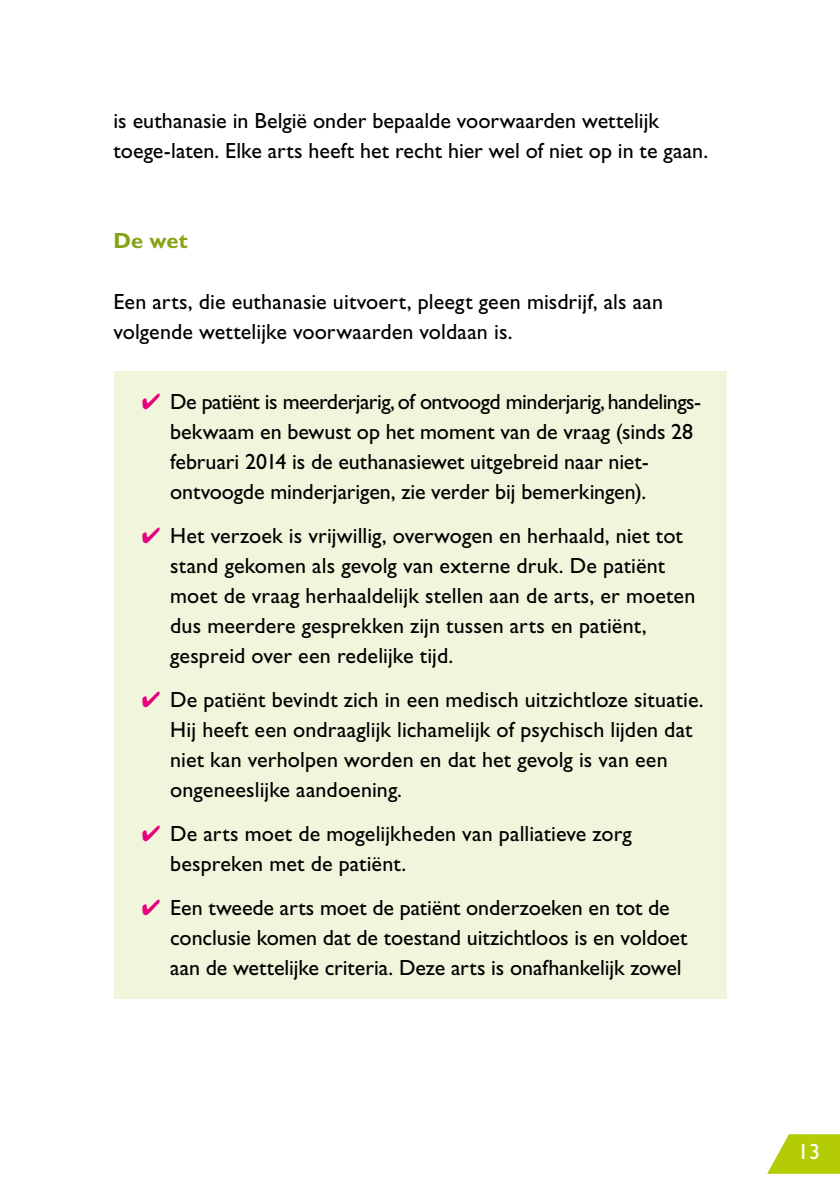
<style>
.page{position:relative;width:840px;height:1191px;background:#fff}
.page>*{position:absolute;margin:0;border:0;box-sizing:border-box;transform-origin:0 0}
.t1{font:22px/30px "Gill Sans Std";color:#000}
.t2{font:700 22px "Gill Sans Std";color:#86a315}
.t3{font:22px "Gill Sans Std";color:#fff}
.s1{color:#e6007d}
</style>
<div class="page">
<svg style="left:767px;top:1134px;width:72px;height:39px"></svg>
<div style="left:113px;top:371px;width:613px;height:627px;background:#f1f5db"></div>
<p class="t1" style="left:113px;top:106px;width:596px">is euthanasie in België onder bepaalde voorwaarden wettelijk toege-laten. Elke arts heeft het recht hier wel of niet op in te gaan.</p>
<p class="t2" style="left:113px;top:228px;width:76px">De wet</p>
<p class="t1" style="left:113px;top:286px;width:550px">Een arts, die euthanasie uitvoert, pleegt geen misdrijf, als aan volgende wettelijke voorwaarden voldaan is.</p>
<p class="t1" style="left:170px;top:386px;width:532px;text-indent:-28px"><span class="s1">✔</span> De patiënt is meerderjarig, of ontvoogd minderjarig, handelings&shy;bekwaam en bewust op het moment van de vraag (sinds 28 februari 2014 is de euthanasiewet uitgebreid naar niet&shy;ontvoogde minderjarigen, zie verder bij bemerkingen).</p>
<p class="t1" style="left:170px;top:520px;width:526px;text-indent:-28px"><span class="s1">✔</span> Het verzoek is vrijwillig, overwogen en herhaald, niet tot stand gekomen als gevolg van externe druk. De patiënt moet de vraag herhaaldelijk stellen aan de arts, er moeten dus meerdere gesprekken zijn tussen arts en patiënt, gespreid over een redelijke tijd.</p>
<p class="t1" style="left:170px;top:684px;width:534px;text-indent:-28px"><span class="s1">✔</span> De patiënt bevindt zich in een medisch uitzichtloze situatie.<br>Hij heeft een ondraaglijk lichamelijk of psychisch lijden dat niet kan verholpen worden en dat het gevolg is van een ongeneeslijke aandoening.</p>
<p class="t1" style="left:170px;top:818px;width:463px;text-indent:-28px"><span class="s1">✔</span> De arts moet de mogelijkheden van palliatieve zorg bespreken met de patiënt.</p>
<p class="t1" style="left:170px;top:892px;width:518px;text-indent:-28px"><span class="s1">✔</span> Een tweede arts moet de patiënt onderzoeken en tot de conclusie komen dat de toestand uitzichtloos is en voldoet aan de wettelijke criteria. Deze arts is onafhankelijk zowel</p>
<p class="t3" style="left:797px;top:1138px;width:23px">13</p>
</div>
